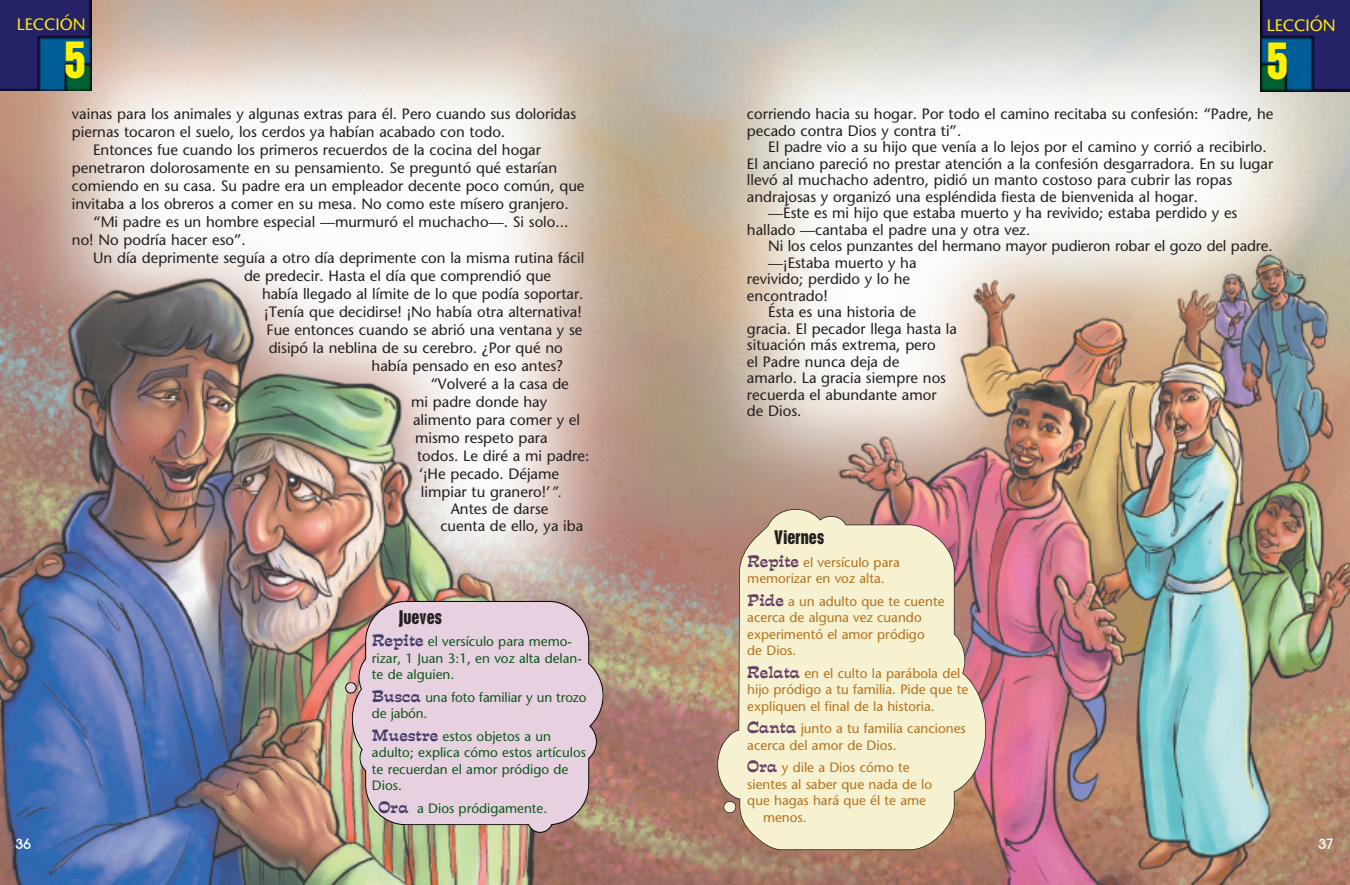
<style>
.page{position:relative;width:1350px;height:885px;background:#fff}
.page>*{position:absolute;margin:0;border:0;box-sizing:border-box;transform-origin:0 0}
.t1{font:700 condensed 48px "Placard";color:#fff101}
.t2{font:700 condensed 18px "Placard";color:#231f20}
.t3{font:16.5px "Stone Sans";color:#fff101}
.t4{font:15px/16.5px "Stone Sans";color:#231f20}
.t5{font:700 15px "New Garden";color:#fff}
.t6{font:13.5px/16.5px "Stone Sans";color:#b6711c}
.t7{font:13.5px/16.5px "Stone Sans";color:#0d571a}
.s1{font-style:italic}
.s2{font-family:"Estro Font";font-size:15px;color:#453d68}
.s3{font-family:"Estro Font";font-size:15px;color:#663e66}
</style>
<div class="page">
<img style="left:0;top:0;width:1350px;height:884px">
<svg style="left:717px;top:508px;width:269px;height:341px"></svg>
<div style="left:724px;top:801px;width:12px;height:11px;background:#f6f1d0;border-radius:6px"></div>
<div style="left:723px;top:800px;width:13px;height:12px;border:2px solid #231f20;border-radius:6px"></div>
<img style="left:1260px;top:0;width:90px;height:91px">
<img style="left:0;top:0;width:91px;height:90px">
<svg style="left:352px;top:600px;width:251px;height:232px"></svg>
<div style="left:346px;top:682px;width:10px;height:10px;background:#e7d1e1;border-radius:50%"></div>
<div style="left:345px;top:682px;width:12px;height:11px;border:1px solid #000;border-radius:50%"></div>
<p class="t3" style="left:17px;top:18px;width:71px">LECCIÓN</p>
<h1 class="t1" style="left:64px;top:41px;width:23px">5</h1>
<p class="t4" style="left:72px;top:107px;width:506px">vainas para los animales y algunas extras para él. Pero cuando sus doloridas</p>
<p class="t4" style="left:72px;top:125px;width:435px">piernas tocaron el suelo, los cerdos ya habían acabado con todo.</p>
<p class="t4" style="left:93px;top:143px;width:449px">Entonces fue cuando los primeros recuerdos de la cocina del hogar</p>
<p class="t4" style="left:72px;top:161px;width:487px">penetraron dolorosamente en su pensamiento. Se preguntó qué estarían</p>
<p class="t4" style="left:72px;top:179px;width:514px">comiendo en su casa. Su padre era un empleador decente poco común, que</p>
<p class="t4" style="left:72px;top:197px;width:498px">invitaba a los obreros a comer en su mesa. No como este mísero granjero.</p>
<p class="t4" style="left:93px;top:215px;width:477px">“Mi padre es un hombre especial —murmuró el muchacho—. Si solo...</p>
<p class="t4" style="left:72px;top:233px;width:175px">no! No podría hacer eso”.</p>
<p class="t4" style="left:93px;top:251px;width:493px">Un día deprimente seguía a otro día deprimente con la misma rutina fácil</p>
<p class="t4" style="left:244px;top:269px;width:309px">de predecir. Hasta el día que comprendió que</p>
<p class="t4" style="left:262px;top:287px;width:323px">había llegado al límite de lo que podía soportar.</p>
<p class="t4" style="left:264px;top:305px;width:319px">¡Tenía que decidirse! ¡No había otra alternativa!</p>
<p class="t4" style="left:266px;top:323px;width:318px">Fue entonces cuando se abrió una ventana y se</p>
<p class="t4" style="left:269px;top:341px;width:296px">disipó la neblina de su cerebro. ¿Por qué no</p>
<p class="t4" style="left:372px;top:359px;width:193px">había pensado en eso antes?</p>
<p class="t4" style="left:430px;top:377px;width:140px">“Volveré a la casa de</p>
<p class="t4" style="left:411px;top:395px;width:137px">mi padre donde hay</p>
<p class="t4" style="left:413px;top:413px;width:168px">alimento para comer y el</p>
<p class="t4" style="left:415px;top:431px;width:134px">mismo respeto para</p>
<p class="t4" style="left:417px;top:449px;width:174px">todos. Le diré a mi padre:</p>
<p class="t4" style="left:419px;top:467px;width:142px">‘¡He pecado. Déjame</p>
<p class="t4" style="left:421px;top:485px;width:143px">limpiar tu granero!’<span class="s1">”.</span></p>
<p class="t4" style="left:440px;top:502px;width:144px;text-indent:10px">Antes de darse cuenta de ello, ya iba</p>
<p class="t5" style="left:15px;top:835px;width:18px">36</p>
<p class="t2" style="left:399px;top:609px;width:44px">Jueves</p>
<p class="t7" style="left:372px;top:634px;width:211px"><span class="s2">Repite</span> el versículo para memo&shy;rizar, 1 Juan 3:1, en voz alta delan&shy;te de alguien.</p>
<p class="t7" style="left:372px;top:690px;width:216px"><span class="s2">Busca</span> una foto familiar y un trozo de jabón.</p>
<p class="t7" style="left:372px;top:729px;width:216px"><span class="s2">Muestre</span> estos objetos a un adulto; explica cómo estos artículos te recuerdan el amor pródigo de<br>Dios.</p>
<p class="t7" style="left:378px;top:801px;width:170px"><span class="s2">Ora</span> a Dios pródigamente.</p>
<p class="t3" style="left:1267px;top:19px;width:71px">LECCIÓN</p>
<h1 class="t1" style="left:1267px;top:43px;width:23px">5</h1>
<p class="t4" style="left:747px;top:107px;width:528px">corriendo hacia su hogar. Por todo el camino recitaba su confesión: “Padre, he pecado contra Dios y contra ti”.</p>
<p class="t4" style="left:768px;top:140px;width:500px">El padre vio a su hijo que venía a lo lejos por el camino y corrió a recibirlo.</p>
<p class="t4" style="left:747px;top:157px;width:528px">El anciano pareció no prestar atención a la confesión desgarradora. En su lugar</p>
<p class="t4" style="left:747px;top:173px;width:487px">llevó al muchacho adentro, pidió un manto costoso para cubrir las ropas</p>
<p class="t4" style="left:747px;top:190px;width:453px">andrajosas y organizó una espléndida fiesta de bienvenida al hogar.</p>
<p class="t4" style="left:768px;top:206px;width:471px">—Éste es mi hijo que estaba muerto y ha revivido; estaba perdido y es</p>
<p class="t4" style="left:747px;top:223px;width:285px">hallado —cantaba el padre una y otra vez.</p>
<p class="t4" style="left:768px;top:239px;width:506px">Ni los celos punzantes del hermano mayor pudieron robar el gozo del padre.</p>
<p class="t4" style="left:768px;top:256px;width:150px">—¡Estaba muerto y ha</p>
<p class="t4" style="left:747px;top:272px;width:165px">revivido; perdido y lo he</p>
<p class="t4" style="left:747px;top:289px;width:82px">encontrado!</p>
<p class="t4" style="left:768px;top:305px;width:149px">Ésta es una historia de</p>
<p class="t4" style="left:747px;top:322px;width:211px">gracia. El pecador llega hasta la</p>
<p class="t4" style="left:747px;top:338px;width:190px">situación más extrema, pero</p>
<p class="t4" style="left:747px;top:355px;width:154px">el Padre nunca deja de</p>
<p class="t4" style="left:747px;top:371px;width:201px">amarlo. La gracia siempre nos</p>
<p class="t4" style="left:747px;top:388px;width:191px">recuerda el abundante amor</p>
<p class="t4" style="left:747px;top:404px;width:56px">de Dios.</p>
<p class="t2" style="left:774px;top:530px;width:51px">Viernes</p>
<p class="t6" style="left:747px;top:555px;width:154px"><span class="s3">Repite</span> el versículo para memorizar en voz alta.</p>
<p class="t6" style="left:747px;top:594px;width:199px"><span class="s3">Pide</span> a un adulto que te cuente acerca de alguna vez cuando experimentó el amor pródigo<br>de Dios.</p>
<p class="t6" style="left:747px;top:666px;width:223px"><span class="s3">Relata</span> en el culto la parábola del hijo pródigo a tu familia. Pide que te expliquen el final de la historia.</p>
<p class="t6" style="left:747px;top:721px;width:220px"><span class="s3">Canta</span> junto a tu familia canciones acerca del amor de Dios.</p>
<p class="t6" style="left:747px;top:760px;width:164px"><span class="s3">Ora</span> y dile a Dios cómo te</p>
<p class="t6" style="left:747px;top:777px;width:186px">sientes al saber que nada de lo</p>
<p class="t6" style="left:747px;top:793px;width:180px">que hagas hará que él te ame</p>
<p class="t6" style="left:763px;top:810px;width:45px">menos.</p>
<p class="t5" style="left:1318px;top:835px;width:17px">37</p>
</div>
